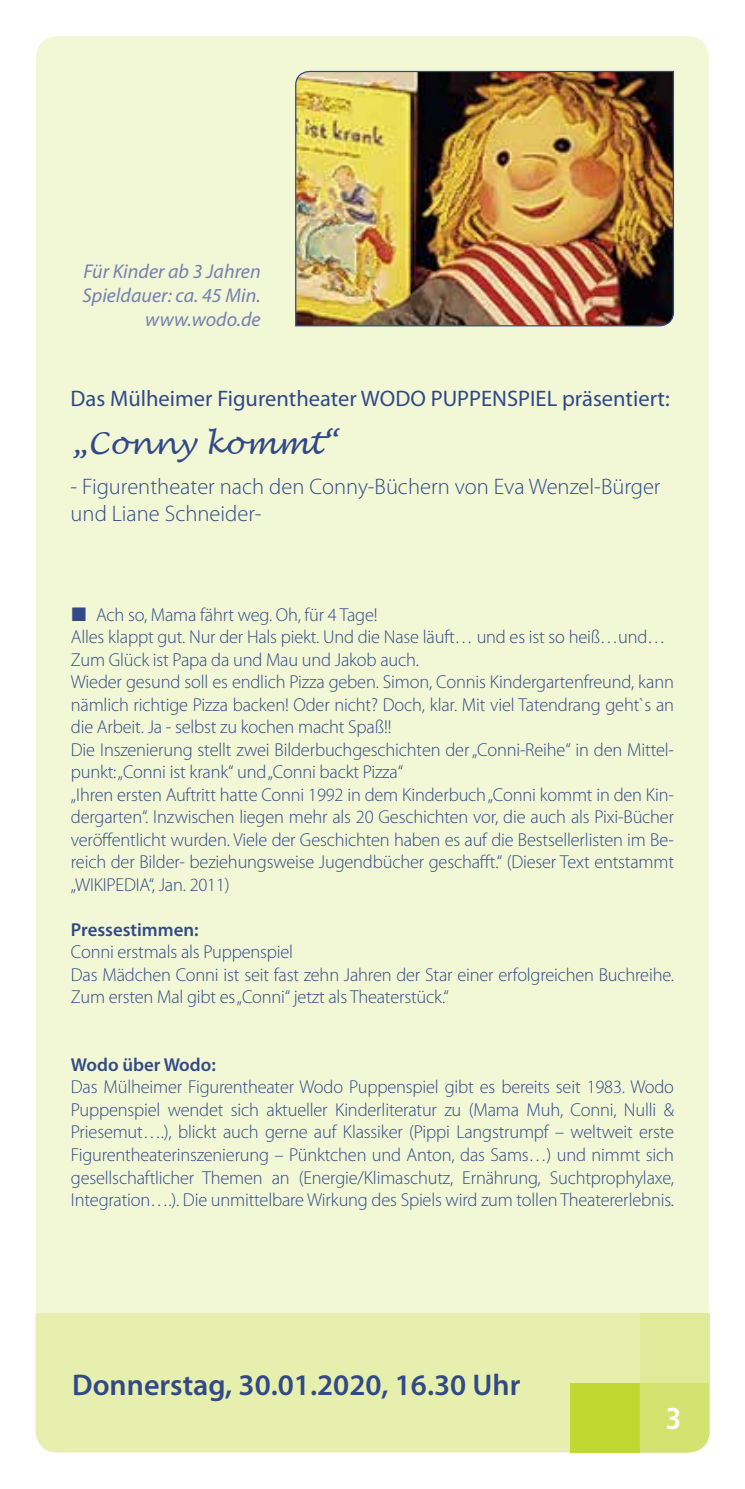
<style>
.page{position:relative;width:745px;height:1489px;background:#fff}
.page>*{position:absolute;margin:0;border:0;box-sizing:border-box;transform-origin:0 0}
.t1{font:600 30px "Myriad Pro";color:#324987}
.t2{font:italic 30px "Lucida Handwriting";color:#324987}
.t3{font:700 condensed 30px "Frutiger";color:#fff}
.t4{font:300 22.5px/27px "Myriad Pro";color:#324987}
.t5{font:22.5px "Myriad Pro";color:#324987}
.t6{font:italic 20px/24px "Myriad Pro";color:#7681af;text-align:right}
.t7{font:300 18.75px/22.5px "Myriad Pro";letter-spacing:-.01em;color:#324987}
.t8{font:600 18.75px "Myriad Pro";color:#324987}
</style>
<div class="page">
<div style="left:36px;top:36px;width:672px;height:1416px;background:#f2f7d6;border-radius:21px"></div>
<div style="left:35px;top:1313px;width:604px;height:138px;background:#e6efad"></div>
<div style="left:639px;top:1313px;width:70px;height:69px;background:#dfeb98"></div>
<div style="left:569px;top:1382px;width:70px;height:70px;background:#bfd832"></div>
<div style="left:639px;top:1382px;width:70px;height:70px;background:#d2e46f"></div>
<img style="left:295px;top:70px;width:379px;height:257px">
<p class="t6" style="left:82px;top:259px;width:179px">Für Kinder ab 3 Jahren<br>Spieldauer: ca. 45 Min. www.wodo.de</p>
<p class="t5" style="left:71px;top:384px;width:600px">Das Mülheimer Figurentheater WODO PUPPENSPIEL präsentiert:</p>
<h1 class="t2" style="left:71px;top:425px;width:268px">„Conny kommt“</h1>
<p class="t4" style="left:71px;top:473px;width:591px">- Figurentheater nach den Conny-Büchern von Eva Wenzel-Bürger und Liane Schneider-</p>
<p class="t7" style="left:71px;top:603px;width:604px;text-indent:25px">Ach so, Mama fährt weg. Oh, für 4 Tage!<br>Alles klappt gut. Nur der Hals piekt. Und die Nase läuft… und es ist so heiß…und… Zum Glück ist Papa da und Mau und Jakob auch.<br>Wieder gesund soll es endlich Pizza geben. Simon, Connis Kindergartenfreund, kann nämlich richtige Pizza backen! Oder nicht? Doch, klar. Mit viel Tatendrang geht`s an die Arbeit. Ja - selbst zu kochen macht Spaß!!<br>Die Inszenierung stellt zwei Bilderbuchgeschichten der „Conni-Reihe“ in den Mittel&shy;punkt: „Conni ist krank“ und „Conni backt Pizza“<br>„Ihren ersten Auftritt hatte Conni 1992 in dem Kinderbuch „Conni kommt in den Kin&shy;dergarten“. Inzwischen liegen mehr als 20 Geschichten vor, die auch als Pixi-Bücher veröffentlicht wurden. Viele der Geschichten haben es auf die Bestsellerlisten im Be&shy;reich der Bilder- beziehungsweise Jugendbücher geschafft.“ (Dieser Text entstammt „WIKIPEDIA“, Jan. 2011)</p>
<p class="t8" style="left:71px;top:917px;width:129px">Pressestimmen:</p>
<p class="t7" style="left:71px;top:941px;width:604px">Conni erstmals als Puppenspiel<br>Das Mädchen Conni ist seit fast zehn Jahren der Star einer erfolgreichen Buchreihe.<br>Zum ersten Mal gibt es „Conni“ jetzt als Theaterstück.“</p>
<p class="t8" style="left:71px;top:1052px;width:146px">Wodo über Wodo:</p>
<p class="t7" style="left:71px;top:1076px;width:604px;text-align:justify">Das Mülheimer Figurentheater Wodo Puppenspiel gibt es bereits seit 1983. Wodo Puppenspiel wendet sich aktueller Kinderliteratur zu (Mama Muh, Conni, Nulli &amp; Priesemut….), blickt auch gerne auf Klassiker (Pippi Langstrumpf – weltweit erste Figurentheaterinszenierung – Pünktchen und Anton, das Sams…) und nimmt sich gesellschaftlicher Themen an (Energie/Klimaschutz, Ernährung, Suchtprophylaxe, Integration….). Die unmittelbare Wirkung des Spiels wird zum tollen Theatererlebnis.</p>
<h1 class="t1" style="left:72px;top:1365px;width:449px">Donnerstag, 30.01.2020, 16.30 Uhr</h1>
<h1 class="t3" style="left:665px;top:1400px;width:17px">3</h1>
</div>
